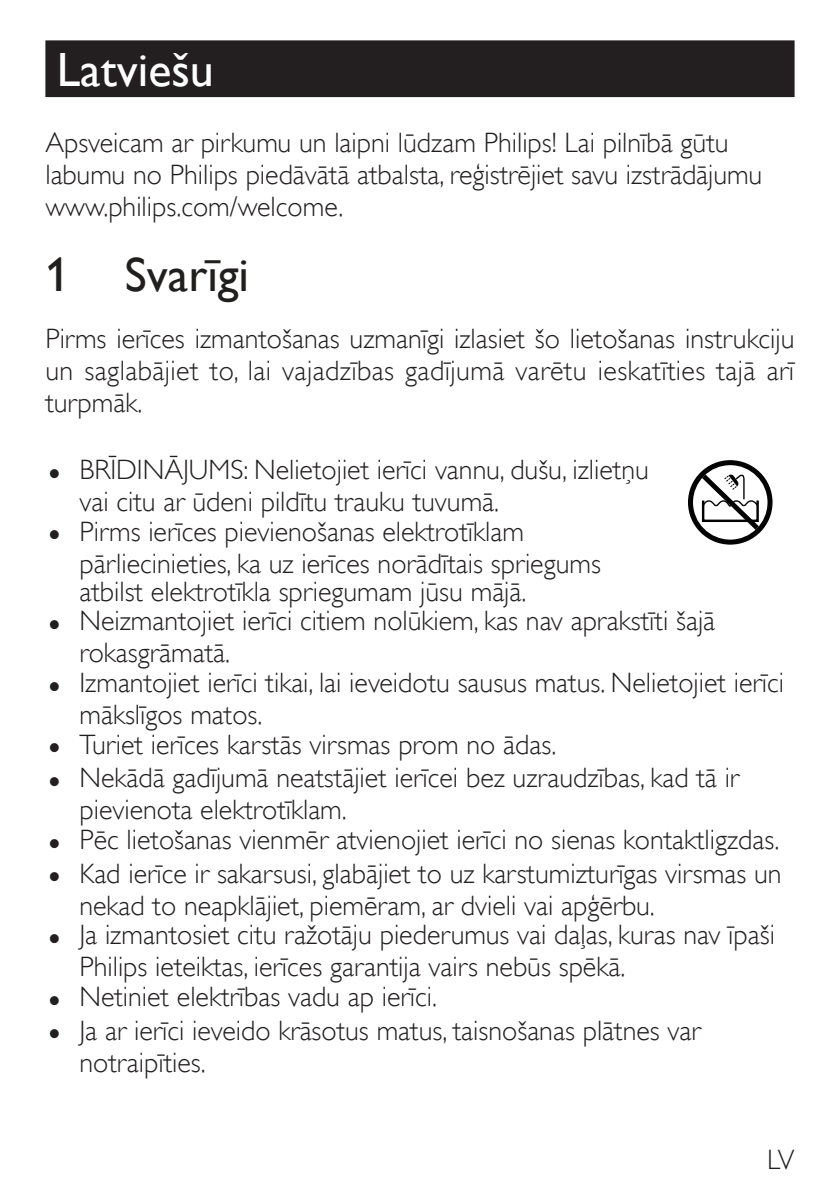
<style>
.page{position:relative;width:840px;height:1191px;background:#fff}
.page>*{position:absolute;margin:0;border:0;box-sizing:border-box;transform-origin:0 0}
.t1{font:48px "Gill Sans Alt One WGL";color:#fff}
.t2{font:48px "Gill Sans Alt One WGL";color:#211e1e}
.t3{font:28px/32px "Gill Sans Alt One WGL Light";color:#231f20}
.s1{font-size:36px}
</style>
<div class="page">
<div style="left:45px;top:40px;width:749px;height:57px;background:#231f20"></div>
<svg style="left:688px;top:460px;width:84px;height:84px"></svg>
<h1 class="t1" style="left:57px;top:37px;width:159px">Latviešu</h1>
<p class="t3" style="left:45px;top:126px;width:717px">Apsveicam ar pirkumu un laipni lūdzam Philips! Lai pilnībā gūtu labumu no Philips piedāvātā atbalsta, reģistrējiet savu izstrādājumu www.philips.com/welcome.</p>
<h1 class="t2" style="left:45px;top:241px;width:205px">1 Svarīgi</h1>
<p class="t3" style="left:45px;top:323px;width:750px;text-align:justify">Pirms ierīces izmantošanas uzmanīgi izlasiet šo lietošanas instrukciju un saglabājiet to, lai vajadzības gadījumā varētu ieskatīties tajā arī turpmāk.</p>
<p class="t3" style="left:79px;top:453px;width:570px;text-indent:-34px"><span class="s1">•</span> BRĪDINĀJUMS: Nelietojiet ierīci vannu, dušu, izlietņu vai citu ar ūdeni pildītu trauku tuvumā.</p>
<p class="t3" style="left:79px;top:515px;width:522px;text-indent:-34px"><span class="s1">•</span> Pirms ierīces pievienošanas elektrotīklam pārliecinieties, ka uz ierīces norādītais spriegums</p>
<p class="t3" style="left:79px;top:575px;width:448px">atbilst elektrotīkla spriegumam jūsu mājā.</p>
<p class="t3" style="left:79px;top:605px;width:637px;text-indent:-34px"><span class="s1">•</span> Neizmantojiet ierīci citiem nolūkiem, kas nav aprakstīti šajā rokasgrāmatā.</p>
<p class="t3" style="left:79px;top:666px;width:705px;text-indent:-34px"><span class="s1">•</span> Izmantojiet ierīci tikai, lai ieveidotu sausus matus. Nelietojiet ierīci mākslīgos matos.</p>
<p class="t3" style="left:45px;top:728px;width:512px"><span class="s1">•</span> Turiet ierīces karstās virsmas prom no ādas.</p>
<p class="t3" style="left:79px;top:762px;width:661px;text-indent:-34px"><span class="s1">•</span> Nekādā gadījumā neatstājiet ierīcei bez uzraudzības, kad tā ir pievienota elektrotīklam.</p>
<p class="t3" style="left:45px;top:823px;width:735px"><span class="s1">•</span> Pēc lietošanas vienmēr atvienojiet ierīci no sienas kontaktligzdas.</p>
<p class="t3" style="left:79px;top:857px;width:703px;text-indent:-34px"><span class="s1">•</span> Kad ierīce ir sakarsusi, glabājiet to uz karstumizturīgas virsmas un nekad to neapklājiet, piemēram, ar dvieli vai apģērbu.</p>
<p class="t3" style="left:79px;top:919px;width:696px;text-indent:-34px"><span class="s1">•</span> Ja izmantosiet citu ražotāju piederumus vai daļas, kuras nav īpaši<br>Philips ieteiktas, ierīces garantija vairs nebūs spēkā.</p>
<p class="t3" style="left:45px;top:980px;width:393px"><span class="s1">•</span> Netiniet elektrības vadu ap ierīci.</p>
<p class="t3" style="left:79px;top:1014px;width:622px;text-indent:-34px"><span class="s1">•</span> Ja ar ierīci ieveido krāsotus matus, taisnošanas plātnes var notraipīties.</p>
<p class="t3" style="left:766px;top:1144px;width:29px">LV</p>
</div>
